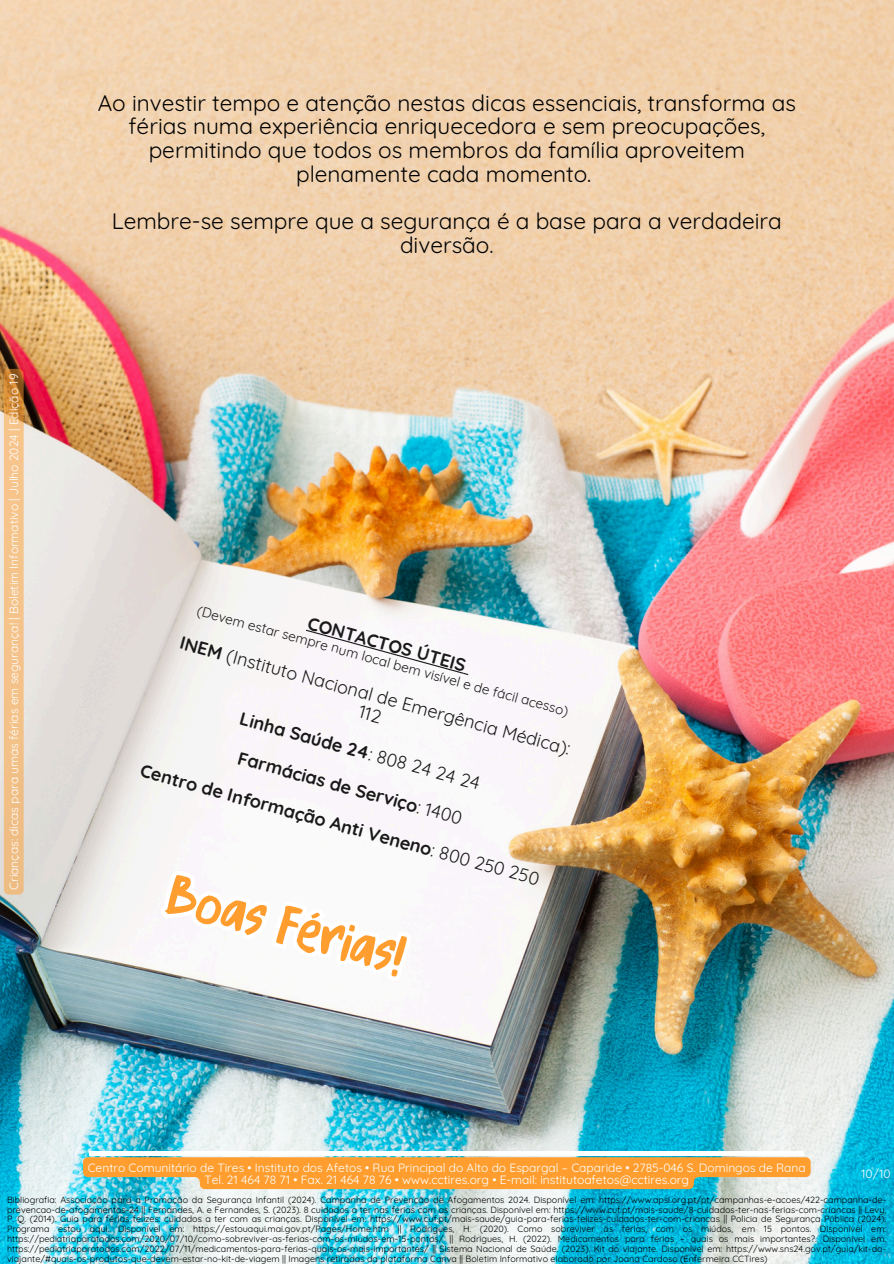
<style>
.page{position:relative;width:894px;height:1264px;background:#fff}
.page>*{position:absolute;margin:0;border:0;box-sizing:border-box;transform-origin:0 0}
.t1{font:60px "Kandy Yum";color:#ff9e2f}
.t2{font:22.5px/23.7px "Quicksand";color:#000;text-align:center}
.t3{font:700 18px "Quicksand";color:#191919}
.t4{font:18px "Quicksand";color:#191919}
.t5{font:13.5px "Quicksand";color:#191919}
.t6{font:12px/12px "Quicksand";color:#fff;text-align:center}
.t7{font:9px/9.8px "Quicksand";color:#000;text-align:justify}
.s1{font-weight:700}
.s2{font-weight:400}
</style>
<div class="page">
<img style="left:0;top:0;width:893px;height:1263px">
<hr style="left:89px;top:1151px;width:715px;height:4px;background:#fff">
<svg style="left:440px;top:1157px;width:370px;height:31px;background:#f5a543"></svg>
<svg style="left:4px;top:369px;width:20px;height:422px;background:#eeba7f"></svg>
<img style="left:0;top:791px;width:440px;height:472px">
<div style="left:306px;top:629px;width:162px;height:46px;background:#faf5fa"></div>
<svg style="left:358px;top:705px;width:24px;height:18px"></svg>
<h2 class="t6" style="left:8px;top:889px;width:517px;rotate:-90deg">Crianças: dicas para umas férias em segurança! | Boletim Informativo | Julho 2024 | Edição 19</h2>
<h1 class="t2" style="left:98px;top:90px;width:699px">Ao investir tempo e atenção nestas dicas essenciais, transforma as férias numa experiência enriquecedora e sem preocupações, permitindo que todos os membros da família aproveitem plenamente cada momento.</h1>
<h5 class="t2" style="left:112px;top:209px;width:671px">Lembre-se sempre que a segurança é a base para a verdadeira diversão.</h5>
<h4 class="t5" style="left:199px;top:602px;width:386px;rotate:15deg">(Devem estar sempre num local bem visível e de fácil acesso)</h4>
<h4 class="t3" style="left:311px;top:611px;width:164px;rotate:15deg">CONTACTOS ÚTEIS</h4>
<h3 class="t4" style="left:183px;top:632px;width:405px;rotate:15deg"><span class="s1">INEM</span> (Instituto Nacional de Emergência Médica):</h3>
<h3 class="t3" style="left:243px;top:707px;width:250px;rotate:15deg">Linha Saúde 24<span class="s2">: 808 24 24 24</span></h3>
<h3 class="t3" style="left:241px;top:746px;width:233px;rotate:15deg">Farmácias de Serviço<span class="s2">: 1400</span></h3>
<h3 class="t3" style="left:143px;top:759px;width:414px;rotate:15deg">Centro de Informação Anti Veneno<span class="s2">: 800 250 250</span></h3>
<h2 class="t1" style="left:177px;top:862px;width:244px;rotate:15deg">Boas Férias!</h2>
<h5 class="t6" style="left:88px;top:1161px;width:719px">Centro Comunitário de Tires • Instituto dos Afetos • Rua Principal do Alto do Espargal – Caparide • 2785-046 S. Domingos de Rana<br>Tel. 21 464 78 71 • Fax. 21 464 78 76 • www.cctires.org • E-mail: institutoafetos@cctires.org</h5>
<p class="t6" style="left:860px;top:1167px;width:31px">10/10</p>
<h5 class="t7" style="left:7px;top:1194px;width:880px">Bibliografia: Associação para a Promoção da Segurança Infantil (2024). Campanha de Prevenção de Afogamentos 2024. Disponível em: https://www.apsi.org.pt/pt/campanhas-e-acoes/422-campanha-de&shy;prevencao-de-afogamentos-24 || Fernandes, A. e Fernandes, S. (2023). 8 cuidados a ter nas férias com as crianças. Disponível em: https://www.cuf.pt/mais-saude/8-cuidados-ter-nas-ferias-com-criancas || Levy, P. Q. (2014). Guia para férias felizes: cuidados a ter com as crianças. Disponível em: https://www.cuf.pt/mais-saude/guia-para-ferias-felizes-cuidados-ter-com-criancas || Policia de Segurança Pública (2024).<br>Programa estou aqui. Disponível em: https://estouaqui.mai.gov.pt/Pages/Home.htm || Rodrigues, H. (2020). Como sobreviver às férias, com os miúdos, em 15 pontos. Disponível em: https://pediatriaparatodos.com/2020/07/10/como-sobreviver-as-ferias-com-os-miudos-em-15-pontos/ || Rodrigues, H. (2022). Medicamentos para férias – quais os mais importantes?. Disponível em: https://pediatriaparatodos.com/2022/07/11/medicamentos-para-ferias-quais-os-mais-importantes/ || Sistema Nacional de Saúde. (2023). Kit do viajante. Disponível em: https://www.sns24.gov.pt/guia/kit-do&shy;viajante/#quais-os-produtos-que-devem-estar-no-kit-de-viagem || Imagens retiradas da plataforma Canva || Boletim Informativo elaborado por Joana Cardoso (Enfermeira CCTires)</h5>
</div>
